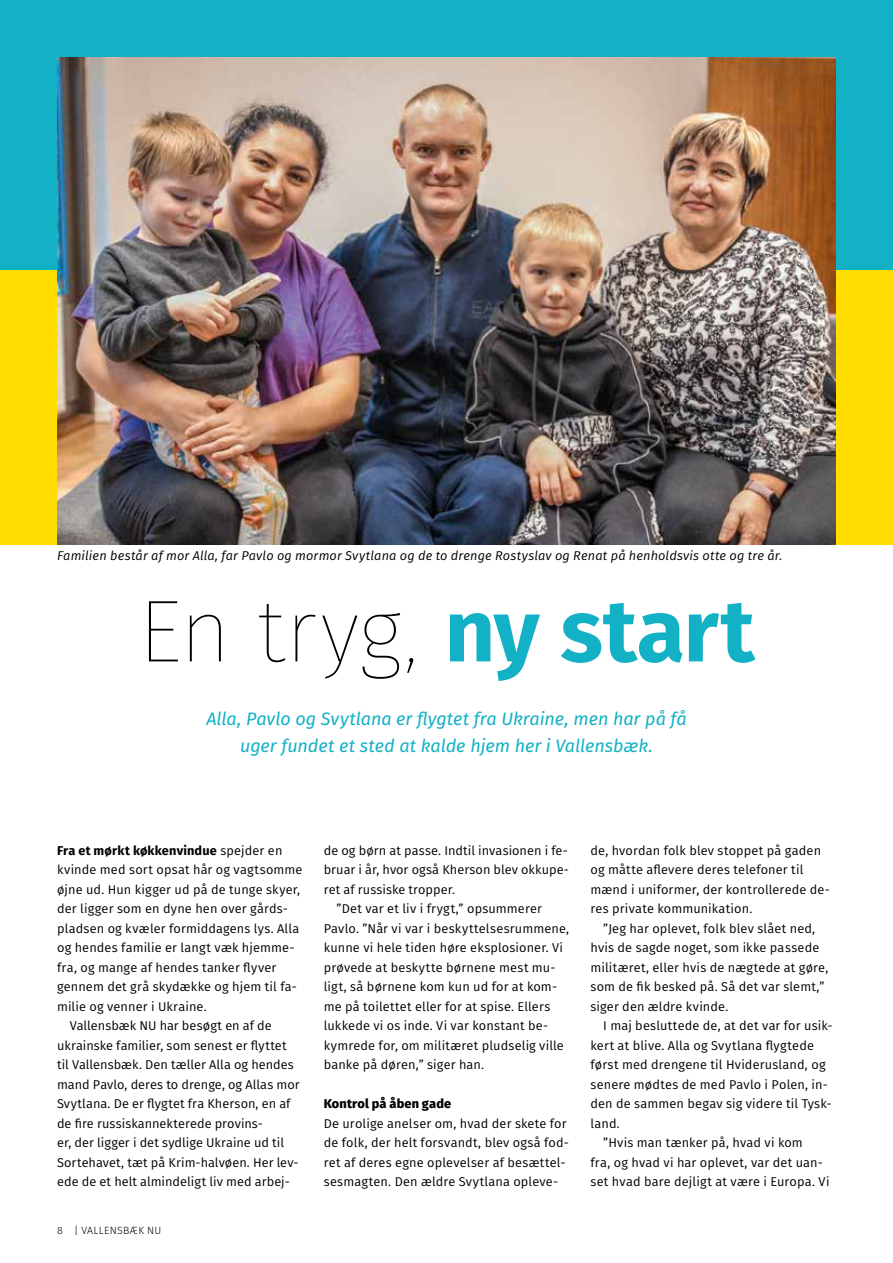
<style>
.page{position:relative;width:893px;height:1263px;background:#fff}
.page>*{position:absolute;margin:0;border:0;box-sizing:border-box;transform-origin:0 0}
.t1{font:100 88.2px "Fira Sans";letter-spacing:-.005em;color:#000}
.t2{font:italic 18px/27px "Fira Sans";letter-spacing:-.005em;color:#13b1c5;text-align:center}
.t3{font:12.75px/19.5px "Fira Sans";letter-spacing:.01em;color:#000}
.t4{font:italic 12.75px "Fira Sans";letter-spacing:.01em;color:#000}
.t5{font:700 12.75px "Fira Sans";letter-spacing:.01em;color:#000}
.t6{font:800 12.75px "Fira Sans";letter-spacing:.01em;color:#000}
.t7{font:300 10.5px "Fira Sans";letter-spacing:.025em;color:#000}
.s1{font-weight:700;color:#13b1c5}
.s2{font-weight:400}
</style>
<div class="page">
<div style="left:0;top:0;width:893px;height:270px;background:#13b1c5"></div>
<div style="left:0;top:270px;width:893px;height:275px;background:#fd0"></div>
<img style="left:57px;top:57px;width:779px;height:488px">
<p class="t4" style="left:57px;top:547px;width:727px">Familien består af mor Alla, far Pavlo og mormor Svytlana og de to drenge Rostyslav og Renat på henholdsvis otte og tre år.</p>
<h1 class="t1" style="left:138px;top:569px;width:618px">En tryg, <span class="s1">ny start</span></h1>
<h2 class="t2" style="left:206px;top:706px;width:482px">Alla, Pavlo og Svytlana er flygtet fra Ukraine, men har på få uger fundet et sted at kalde hjem her i Vallensbæk.</h2>
<p class="t5" style="left:57px;top:841px;width:227px">Fra et mørkt køkkenvindue <span class="s2">spejder en</span></p>
<p class="t3" style="left:57px;top:860px;width:247px">kvinde med sort opsat hår og vagtsomme</p>
<p class="t3" style="left:57px;top:880px;width:245px">øjne ud. Hun kigger ud på de tunge skyer,</p>
<p class="t3" style="left:57px;top:899px;width:232px">der ligger som en dyne hen over gårds-</p>
<p class="t3" style="left:57px;top:919px;width:244px">pladsen og kvæler formiddagens lys. Alla</p>
<p class="t3" style="left:57px;top:938px;width:239px">og hendes familie er langt væk hjemme-</p>
<p class="t3" style="left:57px;top:958px;width:221px">fra, og mange af hendes tanker flyver</p>
<p class="t3" style="left:57px;top:977px;width:241px">gennem det grå skydække og hjem til fa-</p>
<p class="t3" style="left:57px;top:997px;width:151px">milie og venner i Ukraine.</p>
<p class="t3" style="left:70px;top:1016px;width:203px">Vallensbæk NU har besøgt en af de</p>
<p class="t3" style="left:57px;top:1036px;width:231px">ukrainske familier, som senest er flyttet</p>
<p class="t3" style="left:57px;top:1055px;width:238px">til Vallensbæk. Den tæller Alla og hendes</p>
<p class="t3" style="left:57px;top:1075px;width:244px">mand Pavlo, deres to drenge, og Allas mor</p>
<p class="t3" style="left:57px;top:1094px;width:235px">Svytlana. De er flygtet fra Kherson, en af</p>
<p class="t3" style="left:57px;top:1113px;width:207px">de fire russiskannekterede provins-</p>
<p class="t3" style="left:57px;top:1133px;width:229px">er, der ligger i det sydlige Ukraine ud til</p>
<p class="t3" style="left:57px;top:1152px;width:243px">Sortehavet, tæt på Krim-halvøen. Her lev-</p>
<p class="t3" style="left:57px;top:1172px;width:234px">ede de et helt almindeligt liv med arbej-</p>
<p class="t7" style="left:57px;top:1223px;width:106px">8 | VALLENSBÆK NU</p>
<p class="t3" style="left:324px;top:840px;width:246px">de og børn at passe. Indtil invasionen i fe-</p>
<p class="t3" style="left:324px;top:860px;width:247px">bruar i år, hvor også Kherson blev okkupe-</p>
<p class="t3" style="left:324px;top:879px;width:133px">ret af russiske tropper.</p>
<p class="t3" style="left:336px;top:899px;width:207px">”Det var et liv i frygt,” opsummerer</p>
<p class="t3" style="left:324px;top:918px;width:247px">Pavlo. ”Når vi var i beskyttelsesrummene,</p>
<p class="t3" style="left:324px;top:938px;width:241px">kunne vi hele tiden høre eksplosioner. Vi</p>
<p class="t3" style="left:324px;top:957px;width:233px">prøvede at beskytte børnene mest mu-</p>
<p class="t3" style="left:324px;top:977px;width:235px">ligt, så børnene kom kun ud for at kom-</p>
<p class="t3" style="left:324px;top:996px;width:228px">me på toilettet eller for at spise. Ellers</p>
<p class="t3" style="left:324px;top:1016px;width:226px">lukkede vi os inde. Vi var konstant be-</p>
<p class="t3" style="left:324px;top:1035px;width:242px">kymrede for, om militæret pludselig ville</p>
<p class="t3" style="left:324px;top:1055px;width:162px">banke på døren,” siger han.</p>
<p class="t6" style="left:324px;top:1095px;width:129px">Kontrol på åben gade</p>
<p class="t3" style="left:324px;top:1113px;width:247px">De urolige anelser om, hvad der skete for de folk, der helt forsvandt, blev også fod&shy;ret af deres egne oplevelser af besættel&shy;sesmagten. Den ældre Svytlana opleve-</p>
<p class="t3" style="left:590px;top:840px;width:241px">de, hvordan folk blev stoppet på gaden og måtte aflevere deres telefoner til mænd i uniformer, der kontrollerede de&shy;res private kommunikation.</p>
<p class="t3" style="left:590px;top:918px;width:239px;text-indent:13px">”Jeg har oplevet, folk blev slået ned, hvis de sagde noget, som ikke passede militæret, eller hvis de nægtede at gøre, som de fik besked på. Så det var slemt,” siger den ældre kvinde.</p>
<p class="t3" style="left:603px;top:1016px;width:231px">I maj besluttede de, at det var for usik-</p>
<p class="t3" style="left:590px;top:1035px;width:225px">kert at blive. Alla og Svytlana flygtede</p>
<p class="t3" style="left:590px;top:1055px;width:237px">først med drengene til Hviderusland, og</p>
<p class="t3" style="left:590px;top:1074px;width:239px">senere mødtes de med Pavlo i Polen, in-</p>
<p class="t3" style="left:590px;top:1094px;width:243px">den de sammen begav sig videre til Tysk-</p>
<p class="t3" style="left:590px;top:1113px;width:31px">land.</p>
<p class="t3" style="left:603px;top:1133px;width:201px">”Hvis man tænker på, hvad vi kom</p>
<p class="t3" style="left:590px;top:1152px;width:234px">fra, og hvad vi har oplevet, var det uan-</p>
<p class="t3" style="left:590px;top:1172px;width:241px">set hvad bare dejligt at være i Europa. Vi</p>
</div>
